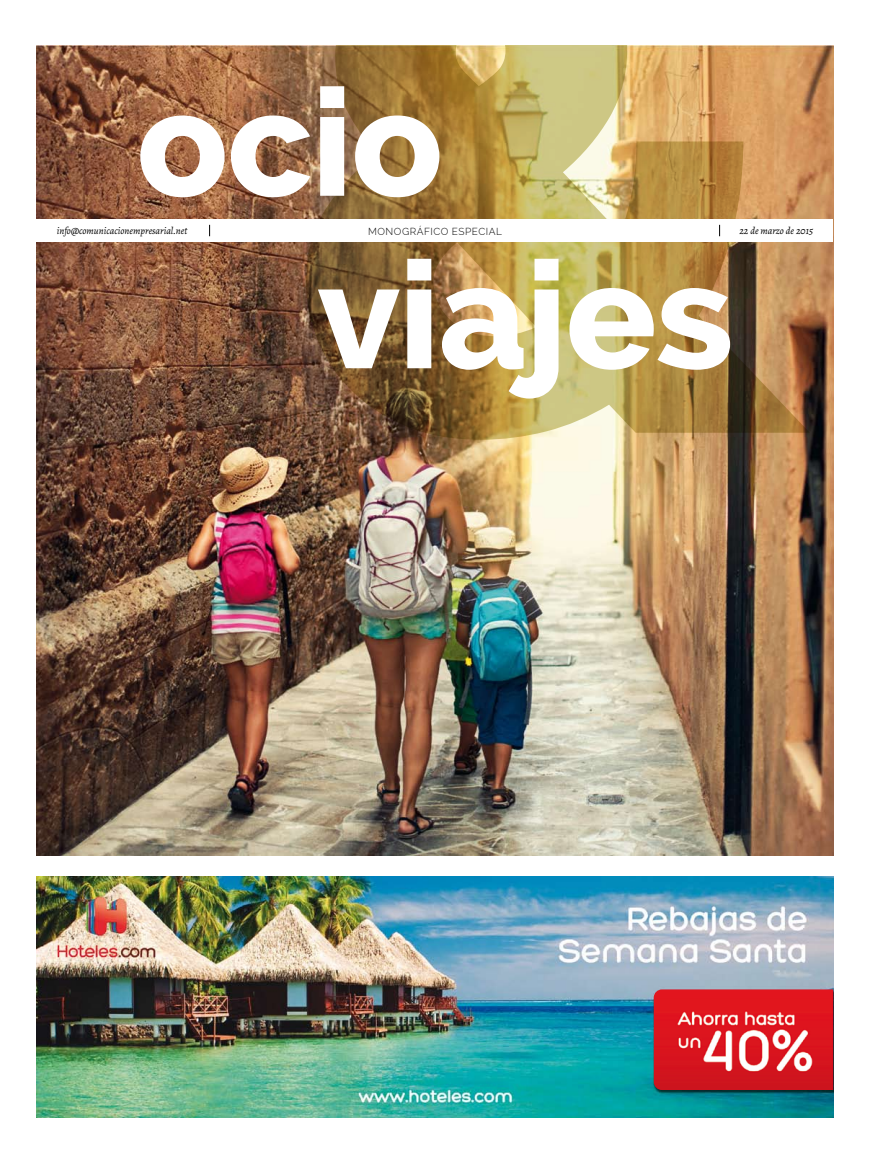
<style>
.page{position:relative;width:870px;height:1163px;background:#fff}
.page>*{position:absolute;margin:0;border:0;box-sizing:border-box;transform-origin:0 0}
.t1{font:800 700px "Raleway";color:#938800}
.t2{font:800 150px "Raleway";letter-spacing:-.005em;color:#fff}
.t3{font:italic 10px "Alegreya";color:#000}
.t4{font:300 10px "Raleway";letter-spacing:.05em;color:#000}
</style>
<div class="page">
<img style="left:37px;top:46px;width:796px;height:809px">
<div style="left:37px;top:219px;width:796px;height:23px;background:#fff"></div>
<img style="left:37px;top:876px;width:796px;height:241px">
<img style="left:654px;top:989px;width:179px;height:101px">
<h1 class="t1" style="left:281px;top:-220px;width:529px">&amp;</h1>
<h2 class="t2" style="left:137px;top:58px;width:308px">ocio</h2>
<p class="t3" style="left:57px;top:225px;width:132px">info@comunicacionempresarial.net</p>
<p class="t4" style="left:368px;top:226px;width:135px">MONOGRÁFICO ESPECIAL</p>
<p class="t3" style="left:739px;top:225px;width:75px">22 de marzo de 2015</p>
<h2 class="t2" style="left:318px;top:230px;width:417px">viajes</h2>
</div>
